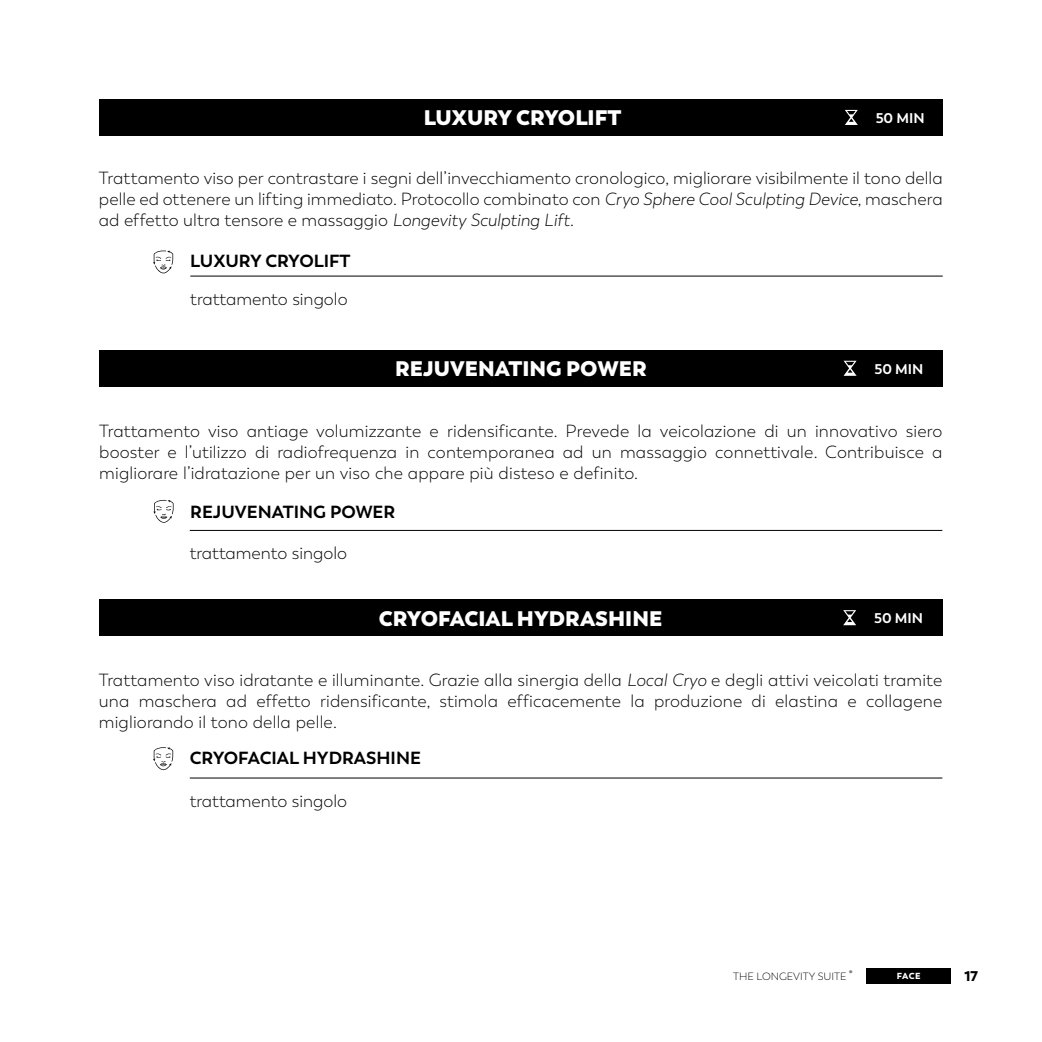
<style>
.page{position:relative;width:1042px;height:1042px;background:#fff}
.page>*{position:absolute;margin:0;border:0;box-sizing:border-box;transform-origin:0 0}
.t1{font:800 21px "Trenda";color:#fff}
.t2{font:300 17.5px/21px "Trenda";letter-spacing:.005em;color:#000;text-align:justify}
.t3{font:700 17.5px "Trenda";color:#000}
.t4{font:700 14px "Trenda";color:#fff}
.t5{font:900 14px "Trenda";color:#000}
.t6{font:300 10.5px "Trenda";color:#000}
.t7{font:900 8.75px "Trenda";color:#fff}
.t8{font:7px "Trenda";color:#000}
.s1{font-style:italic}
</style>
<div class="page">
<div style="left:866px;top:968px;width:84px;height:15px;background:#000"></div>
<div style="left:99px;top:99px;width:844px;height:37px;background:#000"></div>
<svg style="left:153px;top:251px;width:20px;height:22px"></svg>
<svg style="left:845px;top:110px;width:13px;height:15px"></svg>
<hr style="left:190px;top:276px;width:753px;height:1px;background:#000">
<div style="left:99px;top:350px;width:844px;height:36px;background:#000"></div>
<svg style="left:843px;top:361px;width:13px;height:15px"></svg>
<svg style="left:153px;top:500px;width:21px;height:23px"></svg>
<hr style="left:190px;top:530px;width:752px;height:1px;background:#000">
<svg style="left:153px;top:747px;width:20px;height:23px"></svg>
<div style="left:99px;top:599px;width:843px;height:37px;background:#000"></div>
<svg style="left:843px;top:610px;width:13px;height:15px"></svg>
<hr style="left:190px;top:778px;width:752px;height:1px;background:#000">
<p class="t1" style="left:424px;top:104px;width:199px">LUXURY CRYOLIFT</p>
<p class="t4" style="left:876px;top:109px;width:50px">50 MIN</p>
<p class="t2" style="left:99px;top:168px;width:845px">Trattamento viso per contrastare i segni dell’invecchiamento cronologico, migliorare visibilmente il tono della pelle ed ottenere un lifting immediato. Protocollo combinato con <span class="s1">Cryo Sphere Cool Sculpting Device</span>, maschera ad effetto ultra tensore e massaggio <span class="s1">Longevity Sculpting Lift</span>.</p>
<p class="t3" style="left:190px;top:250px;width:162px">LUXURY CRYOLIFT</p>
<p class="t2" style="left:190px;top:289px;width:159px">trattamento singolo</p>
<p class="t1" style="left:395px;top:355px;width:253px">REJUVENATING POWER</p>
<p class="t4" style="left:874px;top:360px;width:50px">50 MIN</p>
<p class="t2" style="left:99px;top:420px;width:844px">Trattamento viso antiage volumizzante e ridensificante. Prevede la veicolazione di un innovativo siero booster e l’utilizzo di radiofrequenza in contemporanea ad un massaggio connettivale. Contribuisce a migliorare l’idratazione per un viso che appare più disteso e definito.</p>
<p class="t3" style="left:190px;top:501px;width:206px">REJUVENATING POWER</p>
<p class="t2" style="left:190px;top:542px;width:159px">trattamento singolo</p>
<p class="t1" style="left:379px;top:604px;width:285px">CRYOFACIAL HYDRASHINE</p>
<p class="t4" style="left:874px;top:609px;width:50px">50 MIN</p>
<p class="t2" style="left:99px;top:669px;width:845px">Trattamento viso idratante e illuminante. Grazie alla sinergia della <span class="s1">Local Cryo</span> e degli attivi veicolati tramite una maschera ad effetto ridensificante, stimola efficacemente la produzione di elastina e collagene migliorando il tono della pelle.</p>
<p class="t3" style="left:190px;top:747px;width:233px">CRYOFACIAL HYDRASHINE</p>
<p class="t2" style="left:190px;top:790px;width:159px">trattamento singolo</p>
<p class="t8" style="left:849px;top:969px;width:5px">®</p>
<p class="t6" style="left:733px;top:970px;width:115px">THE LONGEVITY SUITE</p>
<p class="t7" style="left:897px;top:970px;width:25px">FACE</p>
<p class="t5" style="left:964px;top:967px;width:15px">17</p>
</div>
